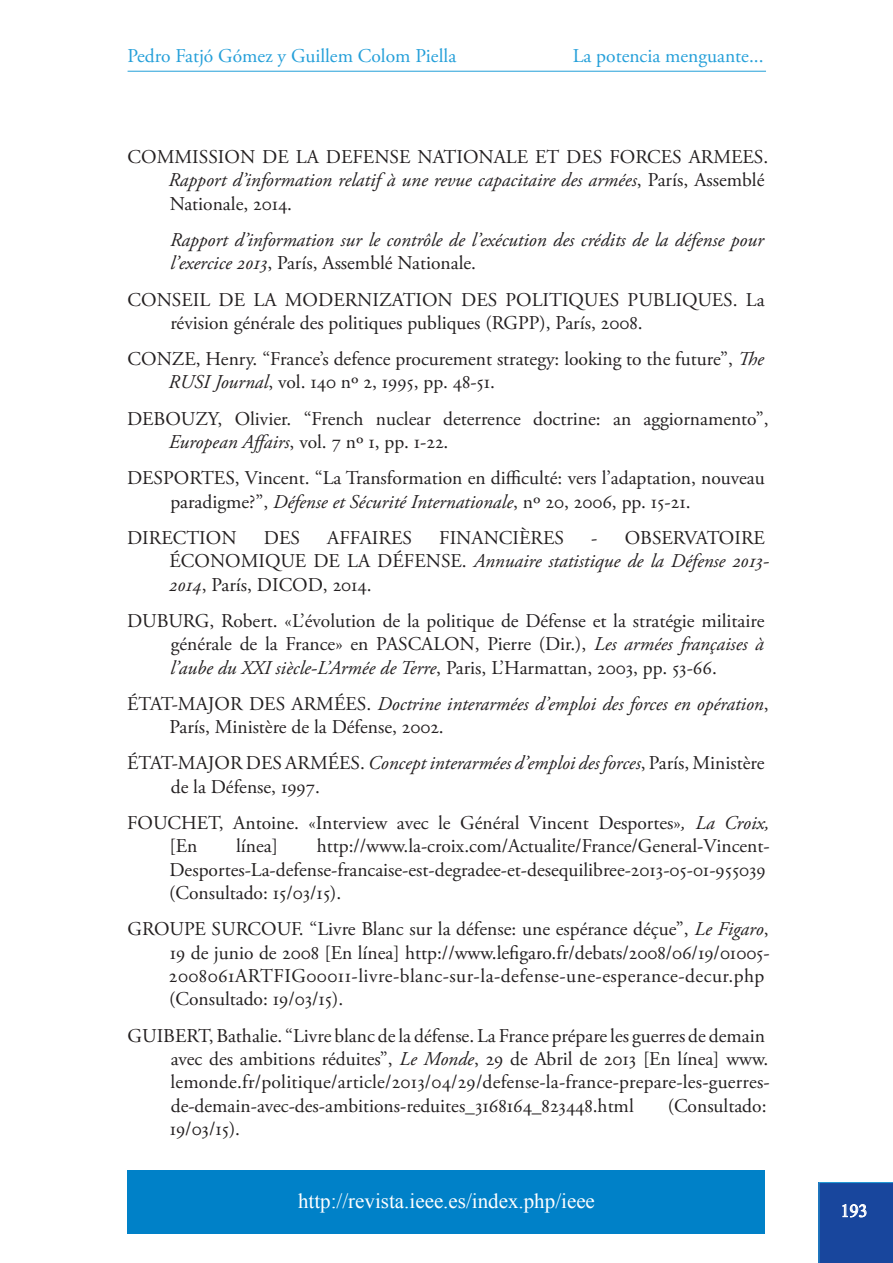
<style>
.page{position:relative;width:893px;height:1263px;background:#fff}
.page>*{position:absolute;margin:0;border:0;box-sizing:border-box;transform-origin:0 0}
.t1{font:21px "Times New Roman";color:#fff}
.IEEE_bibliografia{font:19.5px/23.4px "Adobe Garamond Pro";color:#231f20}
.IEEE_bibliografia-2{font:italic 19.5px/23.4px "Adobe Garamond Pro";color:#231f20}
.t2{font:19.5px "Adobe Garamond Pro";color:#249fd9}
.t3{font:18px "Times New Roman";color:#fff}
.s1{font-style:italic}
.s2{font-style:normal}
</style>
<div class="page">
<div style="left:819px;top:1182px;width:74px;height:81px;background:#18469d"></div>
<hr style="left:128px;top:71px;width:638px;height:1px;background:#249fd9">
<div style="left:128px;top:1170px;width:637px;height:63px;background:#0081c8"></div>
<p class="t2" style="left:128px;top:44px;width:330px">Pedro Fatjó Gómez y Guillem Colom Piella</p>
<p class="t2" style="left:573px;top:44px;width:192px">La potencia menguante...</p>
<p class="IEEE_bibliografia" style="left:169px;top:146px;width:601px;text-indent:-41px">COMMISSION DE LA DEFENSE NATIONALE ET DES FORCES ARMEES.<br><span class="s1">Rapport d’information relatif à une revue capacitaire des armées</span>, París, Assemblé<br>Nationale, 2014.</p>
<p class="IEEE_bibliografia-2" style="left:170px;top:229px;width:595px">Rapport d’information sur le contrôle de l’exécution des crédits de la défense pour l’exercice 2013<span class="s2">, París, Assemblé Nationale.</span></p>
<p class="IEEE_bibliografia" style="left:170px;top:288px;width:596px;text-indent:-43px">CONSEIL DE LA MODERNIZATION DES POLITIQUES PUBLIQUES. La révision générale des politiques publiques (RGPP), París, 2008.</p>
<p class="IEEE_bibliografia" style="left:169px;top:348px;width:597px;text-indent:-41px">CONZE, Henry. “France’s defence procurement strategy: looking to the future”, <span class="s1">The<br>RUSI Journal</span>, vol. 140 nº 2, 1995, pp. 48-51.</p>
<p class="IEEE_bibliografia" style="left:169px;top:407px;width:601px;text-indent:-42px">DEBOUZY, Olivier. “French nuclear deterrence doctrine: an aggiornamento”,<br><span class="s1">European Affairs</span>, vol. 7 nº 1, pp. 1-22.</p>
<p class="IEEE_bibliografia" style="left:170px;top:467px;width:596px;text-indent:-43px">DESPORTES, Vincent. “La Transformation en difficulté: vers l’adaptation, nouveau paradigme?”, <span class="s1">Défense et Sécurité Internationale</span>, nº 20, 2006, pp. 15-21.</p>
<p class="IEEE_bibliografia" style="left:127px;top:527px;width:111px">DIRECTION</p>
<p class="IEEE_bibliografia" style="left:264px;top:527px;width:38px">DES</p>
<p class="IEEE_bibliografia" style="left:327px;top:527px;width:86px">AFFAIRES</p>
<p class="IEEE_bibliografia" style="left:439px;top:527px;width:126px">FINANCIÈRES</p>
<p class="IEEE_bibliografia" style="left:169px;top:527px;width:601px;text-indent:422px">- OBSERVATOIRE<br>ÉCONOMIQUE DE LA DÉFENSE. <span class="s1">Annuaire statistique de la Défense 2013-<br>2014</span>, París, DICOD, 2014.</p>
<p class="IEEE_bibliografia" style="left:170px;top:609px;width:596px;text-align:justify;text-indent:-43px">DUBURG, Robert. «L’évolution de la politique de Défense et la stratégie militaire générale de la France» en PASCALON, Pierre (Dir.), <span class="s1">Les armées françaises à l’aube du XXI siècle-L’Armée de Terre</span>, Paris, L’Harmattan, 2003, pp. 53-66.</p>
<p class="IEEE_bibliografia" style="left:170px;top:692px;width:600px;text-indent:-43px">ÉTAT-MAJOR DES ARMÉES. <span class="s1">Doctrine interarmées d’emploi des forces en opération</span>,<br>París, Ministère de la Défense, 2002.</p>
<p class="IEEE_bibliografia" style="left:171px;top:752px;width:595px;text-indent:-44px">ÉTAT-MAJOR DES ARMÉES. <span class="s1">Concept interarmées d’emploi des forces</span>, París, Ministère de la Défense, 1997.</p>
<p class="IEEE_bibliografia" style="left:170px;top:812px;width:601px;text-indent:-43px">FOUCHET, Antoine. «Interview avec le Général Vincent Desportes»<span class="s1">, La Croix, </span>[En</p>
<p class="IEEE_bibliografia" style="left:169px;top:835px;width:602px;text-indent:148px">http://www.la-croix.com/Actualite/France/General-Vincent-<br>Desportes-La-defense-francaise-est-degradee-et-desequilibree-2013-05-01-955039 (Consultado: 15/03/15).</p>
<p class="IEEE_bibliografia" style="left:169px;top:918px;width:602px;text-indent:-41px">GROUPE SURCOUF. “Livre Blanc sur la défense: une espérance déçue”, <span class="s1">Le Figaro</span>, 19 de junio de 2008 [En línea] http://www.lefigaro.fr/debats/2008/06/19/01005- 2008061ARTFIG00011-livre-blanc-sur-la-defense-une-esperance-decur.php (Consultado: 19/03/15).</p>
<p class="IEEE_bibliografia" style="left:170px;top:1024px;width:601px;text-indent:-43px">GUIBERT, Bathalie. “Livre blanc de la défense. La France prépare les guerres de demain avec des ambitions réduites”, <span class="s1">Le Monde</span>, 29 de Abril de 2013 [En línea] www. lemonde.fr/politique/article/2013/04/29/defense-la-france-prepare-les-guerres&shy;de-demain-avec-des-ambitions-reduites_3168164_823448.html</p>
<p class="IEEE_bibliografia" style="left:236px;top:835px;width:43px">línea]</p>
<p class="IEEE_bibliografia" style="left:668px;top:1094px;width:100px">(Consultado:</p>
<p class="IEEE_bibliografia" style="left:170px;top:1118px;width:72px">19/03/15).</p>
<p class="t1" style="left:298px;top:1187px;width:298px">http://revista.ieee.es/index.php/ieee</p>
<p class="t3" style="left:841px;top:1198px;width:28px">193</p>
</div>
